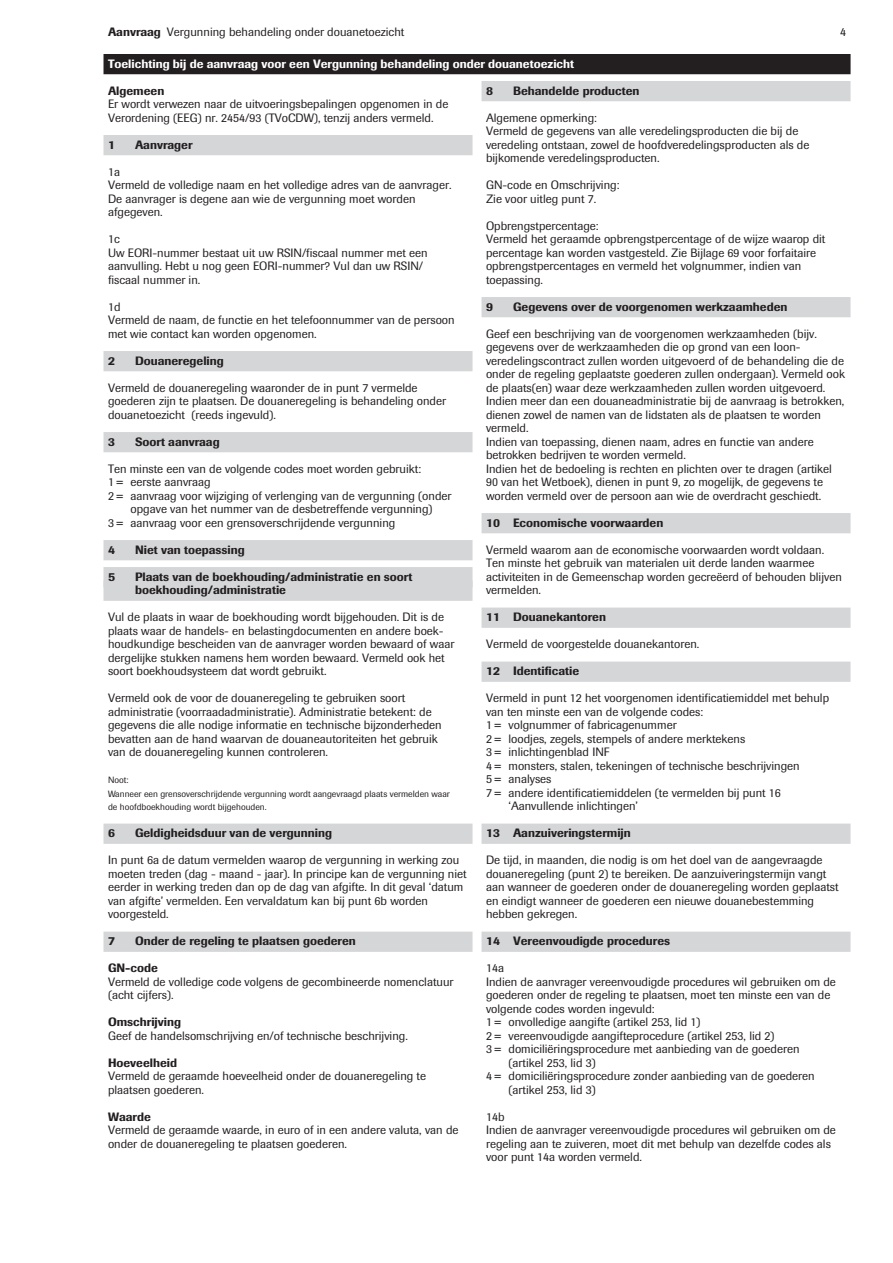
<style>
.page{position:relative;width:893px;height:1263px;background:#fff}
.page>*{position:absolute;margin:0;border:0;box-sizing:border-box;transform-origin:0 0}
.t1{font:12px/13.5px "Imago BQ";color:#231f20}
.t2{font:500 12px/13.5px "Imago BQ";color:#231f20}
.t3{font:500 12px "Imago BQ";color:#fff}
.t4{font:9px/13.5px "Imago BQ";color:#231f20}
.s1{font-weight:500}
</style>
<div class="page">
<div style="left:104px;top:135px;width:368px;height:20px;background:#d5d6d8"></div>
<div style="left:104px;top:351px;width:368px;height:20px;background:#d5d6d8"></div>
<div style="left:104px;top:432px;width:368px;height:20px;background:#d5d6d8"></div>
<div style="left:104px;top:540px;width:368px;height:20px;background:#d5d6d8"></div>
<div style="left:104px;top:567px;width:368px;height:20px;background:#d5d6d8"></div>
<div style="left:104px;top:580px;width:368px;height:21px;background:#d5d6d8"></div>
<div style="left:104px;top:823px;width:368px;height:21px;background:#d5d6d8"></div>
<div style="left:104px;top:931px;width:368px;height:21px;background:#d5d6d8"></div>
<div style="left:482px;top:81px;width:368px;height:20px;background:#d5d6d8"></div>
<div style="left:482px;top:297px;width:368px;height:20px;background:#d5d6d8"></div>
<div style="left:482px;top:513px;width:368px;height:20px;background:#d5d6d8"></div>
<div style="left:482px;top:607px;width:368px;height:21px;background:#d5d6d8"></div>
<div style="left:482px;top:661px;width:368px;height:21px;background:#d5d6d8"></div>
<div style="left:482px;top:823px;width:368px;height:21px;background:#d5d6d8"></div>
<div style="left:482px;top:931px;width:368px;height:21px;background:#d5d6d8"></div>
<div style="left:104px;top:54px;width:746px;height:20px;background:#231f20"></div>
<p class="t1" style="left:108px;top:26px;width:298px"><span class="s1">Aanvraag</span> Vergunning behandeling onder douanetoezicht</p>
<p class="t1" style="left:840px;top:26px;width:7px">4</p>
<p class="t3" style="left:108px;top:59px;width:468px">Toelichting bij de aanvraag voor een Vergunning behandeling onder douanetoezicht</p>
<p class="t2" style="left:108px;top:85px;width:58px">Algemeen</p>
<p class="t1" style="left:108px;top:98px;width:342px">Er wordt verwezen naar de uitvoeringsbepalingen opgenomen in de<br>Verordening (EEG) nr. 2454/93 (TVoCDW), tenzij anders vermeld.</p>
<p class="t2" style="left:108px;top:139px;width:8px">1</p>
<p class="t2" style="left:135px;top:139px;width:59px">Aanvrager</p>
<p class="t1" style="left:108px;top:166px;width:345px">1a<br>Vermeld de volledige naam en het volledige adres van de aanvrager.<br>De aanvrager is degene aan wie de vergunning moet worden afgegeven.</p>
<p class="t1" style="left:108px;top:233px;width:321px">1c<br>Uw EORI-nummer bestaat uit uw RSIN/fiscaal nummer met een aanvulling. Hebt u nog geen EORI-nummer? Vul dan uw RSIN/ fiscaal nummer in.</p>
<p class="t1" style="left:108px;top:301px;width:348px">1d<br>Vermeld de naam, de functie en het telefoonnummer van de persoon met wie contact kan worden opgenomen.</p>
<p class="t2" style="left:108px;top:355px;width:8px">2</p>
<p class="t2" style="left:135px;top:355px;width:90px">Douaneregeling</p>
<p class="t1" style="left:108px;top:382px;width:340px">Vermeld de douaneregeling waaronder de in punt 7 vermelde goederen zijn te plaatsen. De douaneregeling is behandeling onder douanetoezicht (reeds ingevuld).</p>
<p class="t2" style="left:108px;top:436px;width:8px">3</p>
<p class="t2" style="left:135px;top:436px;width:86px">Soort aanvraag</p>
<p class="t1" style="left:108px;top:463px;width:315px">Ten minste een van de volgende codes moet worden gebruikt:</p>
<p class="t1" style="left:108px;top:476px;width:104px">1 = eerste aanvraag</p>
<p class="t1" style="left:108px;top:490px;width:345px">2 = aanvraag voor wijziging of verlenging van de vergunning (onder</p>
<p class="t1" style="left:130px;top:503px;width:304px">opgave van het nummer van de desbetreffende vergunning)</p>
<p class="t1" style="left:108px;top:517px;width:289px">3 = aanvraag voor een grensoverschrijdende vergunning</p>
<p class="t2" style="left:108px;top:544px;width:8px">4</p>
<p class="t2" style="left:135px;top:544px;width:111px">Niet van toepassing</p>
<p class="t2" style="left:108px;top:571px;width:8px">5</p>
<p class="t2" style="left:135px;top:571px;width:279px">Plaats van de boekhouding/administratie en soort boekhouding/administratie</p>
<p class="t1" style="left:108px;top:611px;width:348px">Vul de plaats in waar de boekhouding wordt bijgehouden. Dit is de plaats waar de handels- en belastingdocumenten en andere boek&shy;houdkundige bescheiden van de aanvrager worden bewaard of waar dergelijke stukken namens hem worden bewaard. Vermeld ook het soort boekhoudsysteem dat wordt gebruikt.</p>
<p class="t1" style="left:108px;top:692px;width:335px">Vermeld ook de voor de douaneregeling te gebruiken soort administratie (voorraadadministratie). Administratie betekent: de gegevens die alle nodige informatie en technische bijzonderheden bevatten aan de hand waarvan de douaneautoriteiten het gebruik van de douaneregeling kunnen controleren.</p>
<p class="t4" style="left:108px;top:774px;width:343px">Noot:<br>Wanneer een grensoverschrijdende vergunning wordt aangevraagd plaats vermelden waar de hoofdboekhouding wordt bijgehouden.</p>
<p class="t2" style="left:108px;top:827px;width:8px">6</p>
<p class="t2" style="left:135px;top:827px;width:199px">Geldigheidsduur van de vergunning</p>
<p class="t1" style="left:108px;top:854px;width:360px">In punt 6a de datum vermelden waarop de vergunning in werking zou moeten treden (dag - maand - jaar). In principe kan de vergunning niet eerder in werking treden dan op de dag van afgifte. In dit geval ‘datum van afgifte’ vermelden. Een vervaldatum kan bij punt 6b worden voorgesteld.</p>
<p class="t2" style="left:108px;top:935px;width:8px">7</p>
<p class="t2" style="left:135px;top:935px;width:222px">Onder de regeling te plaatsen goederen</p>
<p class="t2" style="left:108px;top:962px;width:51px">GN-code</p>
<p class="t1" style="left:108px;top:976px;width:347px">Vermeld de volledige code volgens de gecombineerde nomenclatuur (acht cijfers).</p>
<p class="t2" style="left:108px;top:1016px;width:75px">Omschrijving</p>
<p class="t1" style="left:108px;top:1030px;width:301px">Geef de handelsomschrijving en/of technische beschrijving.</p>
<p class="t2" style="left:108px;top:1057px;width:71px">Hoeveelheid</p>
<p class="t1" style="left:108px;top:1070px;width:320px">Vermeld de geraamde hoeveelheid onder de douaneregeling te plaatsen goederen.</p>
<p class="t2" style="left:108px;top:1111px;width:44px">Waarde</p>
<p class="t1" style="left:108px;top:1124px;width:352px">Vermeld de geraamde waarde, in euro of in een andere valuta, van de onder de douaneregeling te plaatsen goederen.</p>
<p class="t2" style="left:486px;top:85px;width:8px">8</p>
<p class="t2" style="left:513px;top:85px;width:128px">Behandelde producten</p>
<p class="t1" style="left:486px;top:112px;width:325px">Algemene opmerking:<br>Vermeld de gegevens van alle veredelingsproducten die bij de veredeling ontstaan, zowel de hoofdveredelingsproducten als de bijkomende veredelingsproducten.</p>
<p class="t1" style="left:486px;top:179px;width:135px">GN-code en Omschrijving:<br>Zie voor uitleg punt 7.</p>
<p class="t1" style="left:486px;top:220px;width:341px">Opbrengstpercentage:<br>Vermeld het geraamde opbrengstpercentage of de wijze waarop dit percentage kan worden vastgesteld. Zie Bijlage 69 voor forfaitaire opbrengstpercentages en vermeld het volgnummer, indien van toepassing.</p>
<p class="t2" style="left:486px;top:301px;width:8px">9</p>
<p class="t2" style="left:513px;top:301px;width:276px">Gegevens over de voorgenomen werkzaamheden</p>
<p class="t1" style="left:486px;top:328px;width:361px">Geef een beschrijving van de voorgenomen werkzaamheden (bijv. gegevens over de werkzaamheden die op grond van een Ioon&shy;veredelings contract zullen worden uitgevoerd of de behandeling die de onder de regeling geplaatste goederen zullen ondergaan). Vermeld ook de plaats(en) waar deze werkzaamheden zullen worden uitgevoerd.<br>Indien meer dan een douaneadministratie bij de aanvraag is betrokken, dienen zowel de namen van de lidstaten als de plaatsen te worden vermeld.<br>Indien van toepassing, dienen naam, adres en functie van andere betrokken bedrijven te worden vermeld.<br>Indien het de bedoeling is rechten en plichten over te dragen (artikel 90 van het Wetboek), dienen in punt 9, zo mogelijk, de gegevens te worden vermeld over de persoon aan wie de overdracht geschiedt.</p>
<p class="t2" style="left:486px;top:517px;width:179px">10 Economische voorwaarden</p>
<p class="t1" style="left:486px;top:544px;width:357px">Vermeld waarom aan de economische voorwaarden wordt voldaan.<br>Ten minste het gebruik van materialen uit derde landen waarmee activiteiten in de Gemeenschap worden gecreëerd of behouden blijven vermelden.</p>
<p class="t2" style="left:486px;top:611px;width:122px">11 Douanekantoren</p>
<p class="t1" style="left:486px;top:638px;width:215px">Vermeld de voorgestelde douanekantoren.</p>
<p class="t2" style="left:486px;top:665px;width:95px">12 Identificatie</p>
<p class="t1" style="left:486px;top:692px;width:345px">Vermeld in punt 12 het voorgenomen identificatiemiddel met behulp</p>
<p class="t1" style="left:486px;top:706px;width:219px">van ten minste een van de volgende codes:</p>
<p class="t1" style="left:486px;top:719px;width:192px">1 = volgnummer of fabricagenummer</p>
<p class="t1" style="left:486px;top:733px;width:261px">2 = loodjes, zegels, stempels of andere merktekens</p>
<p class="t1" style="left:486px;top:746px;width:125px">3 = inlichtingenblad INF</p>
<p class="t1" style="left:486px;top:760px;width:315px">4 = monsters, stalen, tekeningen of technische beschrijvingen</p>
<p class="t1" style="left:486px;top:773px;width:67px">5 = analyses</p>
<p class="t1" style="left:486px;top:787px;width:296px">7 = andere identificatiemiddelen (te vermelden bij punt 16</p>
<p class="t1" style="left:508px;top:800px;width:131px">‘Aanvullende inlichtingen’</p>
<p class="t2" style="left:486px;top:827px;width:146px">13 Aanzuiveringstermijn</p>
<p class="t1" style="left:486px;top:854px;width:354px">De tijd, in maanden, die nodig is om het doel van de aangevraagde douaneregeling (punt 2) te bereiken. De aanzuiveringstermijn vangt aan wanneer de goederen onder de douaneregeling worden geplaatst en eindigt wanneer de goederen een nieuwe douanebestemming hebben gekregen.</p>
<p class="t2" style="left:486px;top:935px;width:186px">14 Vereenvoudigde procedures</p>
<p class="t1" style="left:486px;top:962px;width:19px">14a</p>
<p class="t1" style="left:486px;top:976px;width:351px">Indien de aanvrager vereenvoudigde procedures wil gebruiken om de</p>
<p class="t1" style="left:486px;top:989px;width:346px">goederen onder de regeling te plaatsen, moet ten minste een van de</p>
<p class="t1" style="left:486px;top:1003px;width:170px">volgende codes worden ingevuld:</p>
<p class="t1" style="left:486px;top:1016px;width:216px">1 = onvolledige aangifte (artikel 253, lid 1)</p>
<p class="t1" style="left:486px;top:1030px;width:290px">2 = vereenvoudigde aangifteprocedure (artikel 253, lid 2)</p>
<p class="t1" style="left:486px;top:1043px;width:315px">3 = domiciliëringsprocedure met aanbieding van de goederen</p>
<p class="t1" style="left:508px;top:1057px;width:89px">(artikel 253, lid 3)</p>
<p class="t1" style="left:486px;top:1070px;width:330px">4 = domiciliëringsprocedure zonder aanbieding van de goederen</p>
<p class="t1" style="left:508px;top:1084px;width:89px">(artikel 253, lid 3)</p>
<p class="t1" style="left:486px;top:1111px;width:351px">14b<br>Indien de aanvrager vereenvoudigde procedures wil gebruiken om de regeling aan te zuiveren, moet dit met behulp van dezelfde codes als voor punt 14a worden vermeld.</p>
</div>
